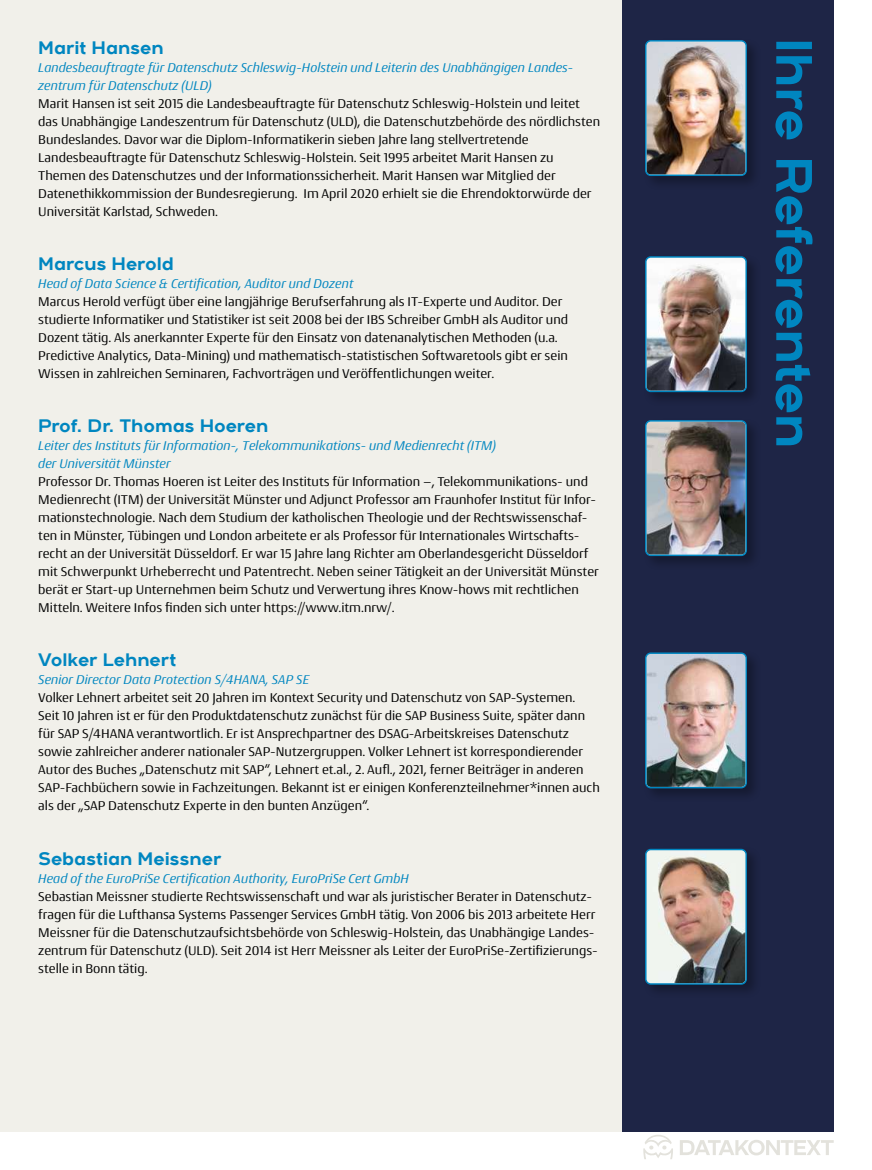
<style>
.page{position:relative;width:872px;height:1170px;background:#fff}
.page>*{position:absolute;margin:0;border:0;box-sizing:border-box;transform-origin:0 0}
.t1{font:700 51px "Arkibal";letter-spacing:-.02em;color:#0086c0}
.t2{font:700 18px "Arkibal";letter-spacing:-.005em;color:#0086c0}
.t3{font:13.5px/18px "Conto";color:#000}
.t4{font:italic 13.5px/18px "Conto";color:#0086c0}
</style>
<div class="page">
<div style="left:0;top:0;width:833px;height:1131px;background:#f1f0ea"></div>
<div style="left:622px;top:0;width:211px;height:1131px;background:#1e2546"></div>
<svg style="left:643px;top:1135px;width:30px;height:24px"></svg>
<svg style="left:680px;top:1140px;width:153px;height:15px"></svg>
<div style="left:642px;top:37px;width:119px;height:153px;background:#1b213f"></div>
<img style="left:648px;top:43px;width:96px;height:130px">
<div style="left:645px;top:40px;width:102px;height:136px;border:2px solid #0086c0;border-radius:5px"></div>
<div style="left:642px;top:417px;width:119px;height:153px;background:#1b213f"></div>
<img style="left:648px;top:423px;width:96px;height:130px">
<div style="left:645px;top:420px;width:102px;height:136px;border:2px solid #0086c0;border-radius:5px"></div>
<div style="left:642px;top:649px;width:119px;height:153px;background:#1b213f"></div>
<img style="left:648px;top:655px;width:96px;height:130px">
<div style="left:645px;top:652px;width:102px;height:136px;border:2px solid #0086c0;border-radius:5px"></div>
<div style="left:642px;top:846px;width:119px;height:153px;background:#1b213f"></div>
<img style="left:648px;top:851px;width:96px;height:130px">
<div style="left:645px;top:848px;width:102px;height:136px;border:2px solid #0086c0;border-radius:5px"></div>
<div style="left:642px;top:253px;width:119px;height:153px;background:#1b213f"></div>
<img style="left:648px;top:259px;width:96px;height:130px">
<div style="left:645px;top:256px;width:102px;height:136px;border:2px solid #0086c0;border-radius:5px"></div>
<h2 class="t2" style="left:38px;top:35px;width:127px">Marit Hansen</h2>
<p class="t4" style="left:38px;top:58px;width:536px">Landesbeauftragte für Datenschutz Schleswig-Holstein und Leiterin des Unabhängigen Landes&shy;zentrum für Datenschutz (ULD)</p>
<p class="t3" style="left:38px;top:94px;width:563px">Marit Hansen ist seit 2015 die Landesbeauftragte für Datenschutz Schleswig-Holstein und leitet das Unabhängige Landeszentrum für Datenschutz (ULD), die Datenschutzbehörde des nördlichsten Bundeslandes. Davor war die Diplom-Informatikerin sieben Jahre lang stellvertretende Landesbeauftragte für Datenschutz Schleswig-Holstein. Seit 1995 arbeitet Marit Hansen zu Themen des Datenschutzes und der Informationssicherheit. Marit Hansen war Mitglied der Datenethikkommission der Bundesregierung. Im April 2020 erhielt sie die Ehrendoktorwürde der Universität Karlstad, Schweden.</p>
<h2 class="t2" style="left:38px;top:251px;width:137px">Marcus Herold</h2>
<p class="t4" style="left:38px;top:274px;width:317px">Head of Data Science &amp; Certification, Auditor und Dozent</p>
<p class="t3" style="left:38px;top:292px;width:531px">Marcus Herold verfügt über eine langjährige Berufserfahrung als IT-Experte und Auditor. Der studierte Informatiker und Statistiker ist seit 2008 bei der IBS Schreiber GmbH als Auditor und Dozent tätig. Als anerkannter Experte für den Einsatz von datenanalytischen Methoden (u.a.<br>Predictive Analytics, Data-Mining) und mathematisch-statistischen Softwaretools gibt er sein Wissen in zahlreichen Seminaren, Fachvorträgen und Veröffentlichungen weiter.</p>
<h2 class="t2" style="left:38px;top:413px;width:232px">Prof. Dr. Thomas Hoeren</h2>
<p class="t4" style="left:38px;top:436px;width:459px">Leiter des Instituts für Information-, Telekommunikations- und Medienrecht (ITM) der Universität Münster</p>
<p class="t3" style="left:38px;top:472px;width:562px">Professor Dr. Thomas Hoeren ist Leiter des Instituts für Information –, Telekommunikations- und Medienrecht (ITM) der Universität Münster und Adjunct Professor am Fraunhofer Institut für Infor&shy;mationstechnologie. Nach dem Studium der katholischen Theologie und der Rechtswissenschaf&shy;ten in Münster, Tübingen und London arbeitete er als Professor für Internationales Wirtschafts&shy;recht an der Universität Düsseldorf. Er war 15 Jahre lang Richter am Oberlandesgericht Düsseldorf mit Schwerpunkt Urheberrecht und Patentrecht. Neben seiner Tätigkeit an der Universität Münster berät er Start-up Unternehmen beim Schutz und Verwertung ihres Know-hows mit rechtlichen Mitteln. Weitere Infos finden sich unter https://www.itm.nrw/.</p>
<h2 class="t2" style="left:38px;top:647px;width:140px">Volker Lehnert</h2>
<p class="t4" style="left:38px;top:670px;width:272px">Senior Director Data Protection S/4HANA, SAP SE</p>
<p class="t3" style="left:38px;top:688px;width:563px">Volker Lehnert arbeitet seit 20 Jahren im Kontext Security und Datenschutz von SAP-Systemen.<br>Seit 10 Jahren ist er für den Produktdatenschutz zunächst für die SAP Business Suite, später dann für SAP S/4HANA verantwortlich. Er ist Ansprechpartner des DSAG-Arbeitskreises Datenschutz sowie zahlreicher anderer nationaler SAP-Nutzergruppen. Volker Lehnert ist korrespondierender Autor des Buches „Datenschutz mit SAP“, Lehnert et.al., 2. Aufl., 2021, ferner Beiträger in anderen SAP-Fachbüchern sowie in Fachzeitungen. Bekannt ist er einigen Konferenzteilnehmer*innen auch als der „SAP Datenschutz Experte in den bunten Anzügen“.</p>
<h2 class="t2" style="left:38px;top:845px;width:185px">Sebastian Meissner</h2>
<p class="t4" style="left:38px;top:868px;width:372px">Head of the EuroPriSe Certification Authority, EuroPriSe Cert GmbH</p>
<p class="t3" style="left:38px;top:886px;width:561px">Sebastian Meissner studierte Rechtswissenschaft und war als juristischer Berater in Datenschutz&shy;fragen für die Lufthansa Systems Passenger Services GmbH tätig. Von 2006 bis 2013 arbeitete Herr Meissner für die Datenschutzaufsichtsbehörde von Schleswig-Holstein, das Unabhängige Landes&shy;zentrum für Datenschutz (ULD). Seit 2014 ist Herr Meissner als Leiter der EuroPriSe-Zertifizierungs&shy;stelle in Bonn tätig.</p>
<h1 class="t1" style="left:831px;top:38px;width:412px;rotate:90deg">Ihre Referenten</h1>
</div>
